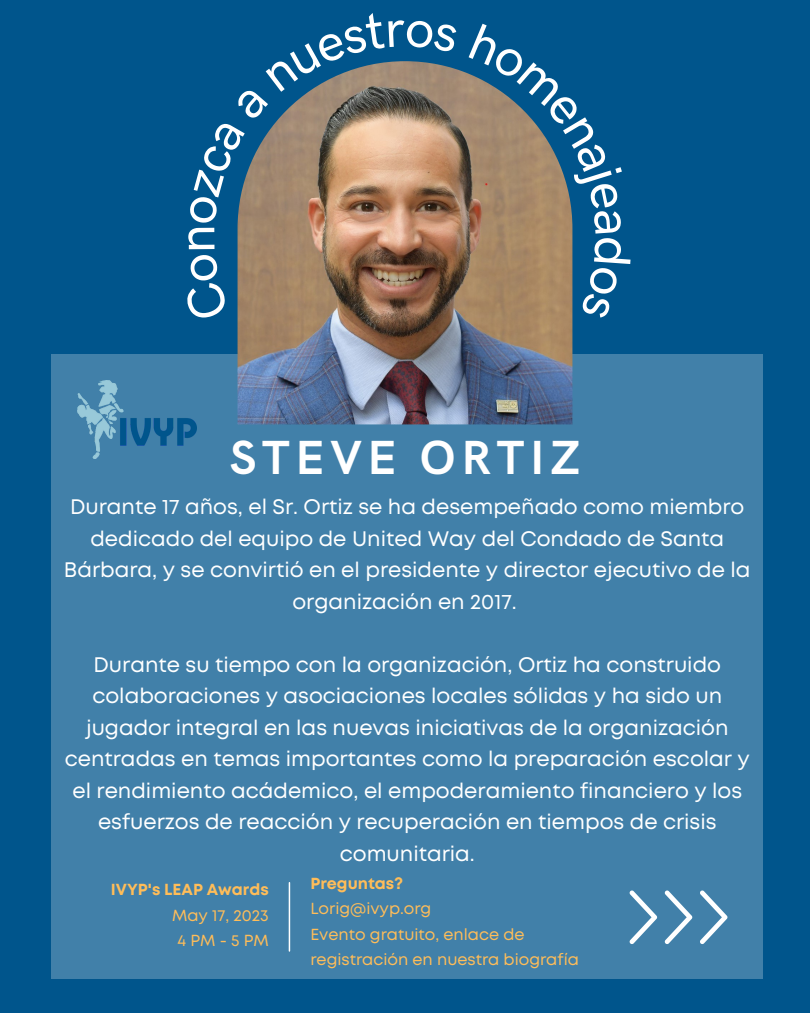
<style>
.page{position:relative;width:810px;height:1013px;background:#fff}
.page>*{position:absolute;margin:0;border:0;box-sizing:border-box;transform-origin:0 0}
.t1{font:700 48px "HK Grotesk Pro";letter-spacing:.12em;color:#fff}
.t2{font:21px/31.5px "Mont";color:#fff;text-align:center}
.t3{font:16px/25.5px "Mont";color:#ffbd59;text-align:center}
.t4{font:700 16px "Mont";color:#ffbd59}
</style>
<div class="page">
<div style="left:0;top:0;width:810px;height:1012px;background:#00558c"></div>
<div style="left:52px;top:354px;width:711px;height:624px;background:#4180a9"></div>
<img style="left:238px;top:69px;width:334px;height:355px">
<img style="left:78px;top:381px;width:119px;height:77px">
<hr style="left:289px;top:882px;width:1px;height:69px;background:#fff">
<svg style="left:630px;top:890px;width:27px;height:54px"></svg>
<svg style="left:665px;top:890px;width:27px;height:54px"></svg>
<svg style="left:700px;top:890px;width:27px;height:54px"></svg>
<img style="left:237px;top:61px;width:221px;height:261px">
<svg style="left:469px;top:69px;width:104px;height:251px"></svg>
<h1 class="t1" style="left:230px;top:431px;width:352px">STEVE ORTIZ</h1>
<p class="t2" style="left:64px;top:492px;width:688px">Durante 17 años, el Sr. Ortiz se ha desempeñado como miembro dedicado del equipo de United Way del Condado de Santa Bárbara, y se convirtió en el presidente y director ejecutivo de la organización en 2017.</p>
<p class="t2" style="left:65px;top:650px;width:687px">Durante su tiempo con la organización, Ortiz ha construido colaboraciones y asociaciones locales sólidas y ha sido un jugador integral en las nuevas iniciativas de la organización centradas en temas importantes como la preparación escolar y el rendimiento acádemico, el empoderamiento financiero y los esfuerzos de reacción y recuperación en tiempos de crisis comunitaria.</p>
<p class="t4" style="left:111px;top:883px;width:159px">IVYP's LEAP Awards</p>
<p class="t3" style="left:172px;top:903px;width:98px">May 17, 2023<br>4PM-5PM</p>
<p class="t4" style="left:310px;top:877px;width:94px">Preguntas?</p>
<p class="t3" style="left:310px;top:897px;width:270px;text-align:left">Lorig@ivyp.org<br>Evento gratuito, enlace de registración en nuestra biografía</p>
</div>
